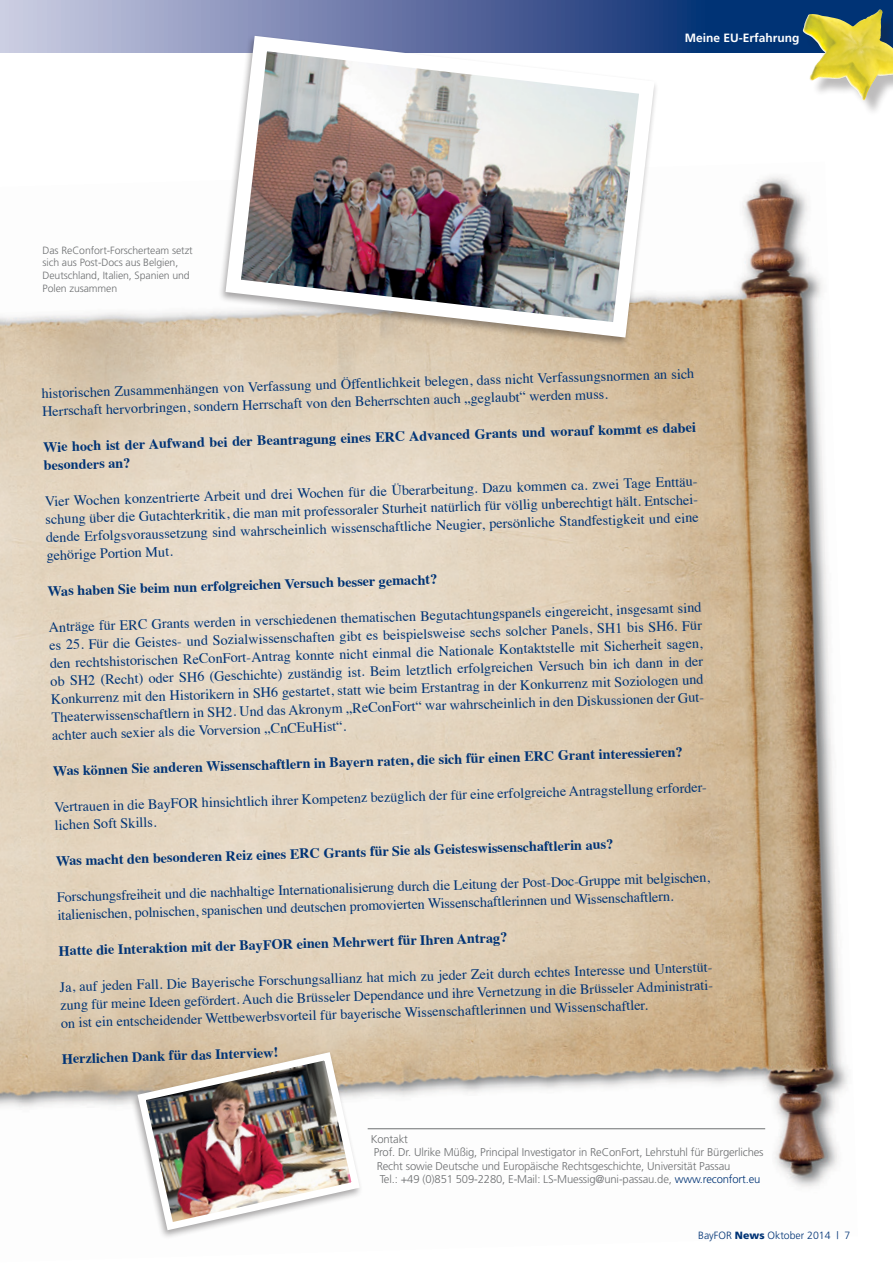
<style>
.page{position:relative;width:893px;height:1263px;background:#fff}
.page>*{position:absolute;margin:0;border:0;box-sizing:border-box;transform-origin:0 0}
.t1{font:14.25px/17.9px "Times";color:#003375}
.t2{font:700 14.25px/16.8px "Times";color:#003375}
.t3{font:700 12px "Frutiger";color:#fff}
.t4{font:300 11.25px "Frutiger";letter-spacing:-.015em;color:#6d6f71}
.t5{font:300 10.5px/12.6px "Frutiger";letter-spacing:-.01em;color:#6d6f71}
.t6{font:300 10.5px "Frutiger";color:#003375}
.s1{color:#003375}
.s2{font-weight:900}
</style>
<div class="page">
<img style="left:0;top:176px;width:848px;height:1011px">
<svg style="left:0;top:0;width:893px;height:53px"></svg>
<div style="left:805px;top:12px;width:88px;height:105px;background:#231f20;opacity:.3"></div>
<img style="left:803px;top:10px;width:76px;height:72px">
<img style="left:218px;top:28px;width:444px;height:317px">
<hr style="left:368px;top:1128px;width:397px;height:1px;background:#6d6f71">
<div style="left:129px;top:1050px;width:234px;height:190px;background:#231f20;opacity:.4"></div>
<img style="left:133px;top:1048px;width:231px;height:186px">
<p class="t5" style="left:43px;top:244px;width:152px">Das ReConfort-Forscherteam setzt sich aus Post-Docs aus Belgien,<br>Deutschland, Italien, Spanien und<br>Polen zusammen</p>
<p class="t3" style="left:685px;top:31px;width:116px">Meine EU-Erfahrung</p>
<p class="t1" style="left:41px;top:385px;width:654px;rotate:-2deg">historischen Zusammenhängen von Verfassung und Öffentlichkeit belegen, dass nicht Verfassungsnormen an sich<br>Herrschaft hervorbringen, sondern Herrschaft von den Beherrschten auch „geglaubt“ werden muss.</p>
<p class="t2" style="left:43px;top:439px;width:654px;rotate:-2deg">Wie hoch ist der Aufwand bei der Beantragung eines ERC Advanced Grants und worauf kommt es dabei besonders an?</p>
<p class="t1" style="left:44px;top:493px;width:657px;rotate:-2deg">Vier Wochen konzentrierte Arbeit und drei Wochen für die Überarbeitung. Dazu kommen ca. zwei Tage Enttäu&shy;schung über die Gutachterkritik, die man mit professoraler Sturheit natürlich für völlig unberechtigt hält. Entschei&shy;dende Erfolgsvoraussetzung sind wahrscheinlich wissenschaftliche Neugier, persönliche Standfestigkeit und eine gehörige Portion Mut.</p>
<p class="t2" style="left:47px;top:582px;width:391px;rotate:-2deg">Was haben Sie beim nun erfolgreichen Versuch besser gemacht?</p>
<p class="t1" style="left:48px;top:618px;width:657px;rotate:-2deg">Anträge für ERC Grants werden in verschiedenen thematischen Begutachtungspanels eingereicht, insgesamt sind es 25. Für die Geistes- und Sozialwissenschaften gibt es beispielsweise sechs solcher Panels, SH1 bis SH6. Für den rechtshistorischen ReConFort-Antrag konnte nicht einmal die Nationale Kontaktstelle mit Sicherheit sagen, ob SH2 (Recht) oder SH6 (Geschichte) zuständig ist. Beim letztlich erfolgreichen Versuch bin ich dann in der Konkurrenz mit den Historikern in SH6 gestartet, statt wie beim Erstantrag in der Konkurrenz mit Soziologen und Theaterwissenschaftlern in SH2. Und das Akronym „ReConFort“ war wahrscheinlich in den Diskussionen der Gut&shy;achter auch sexier als die Vorversion „CnCEuHist“.</p>
<p class="t2" style="left:53px;top:762px;width:631px;rotate:-2deg">Was können Sie anderen Wissenschaftlern in Bayern raten, die sich für einen ERC Grant interessieren?</p>
<p class="t1" style="left:54px;top:799px;width:657px;line-height:16.8px;rotate:-2deg">Vertrauen in die BayFOR hinsichtlich ihrer Kompetenz bezüglich der für eine erfolgreiche Antragstellung erforder&shy;lichen Soft Skills.</p>
<p class="t2" style="left:56px;top:852px;width:559px;rotate:-2deg">Was macht den besonderen Reiz eines ERC Grants für Sie als Geisteswissenschaftlerin aus?</p>
<p class="t1" style="left:57px;top:888px;width:655px;rotate:-2deg">Forschungsfreiheit und die nachhaltige Internationalisierung durch die Leitung der Post-Doc-Gruppe mit belgischen, italienischen, polnischen, spanischen und deutschen promovierten Wissenschaftlerinnen und Wissenschaftlern.</p>
<p class="t2" style="left:58px;top:942px;width:450px;rotate:-2deg">Hatte die Interaktion mit der BayFOR einen Mehrwert für Ihren Antrag?</p>
<p class="t1" style="left:59px;top:978px;width:657px;text-align:justify;rotate:-2deg">Ja, auf jeden Fall. Die Bayerische Forschungsallianz hat mich zu jeder Zeit durch echtes Interesse und Unterstüt&shy;zung für meine Ideen gefördert. Auch die Brüsseler Dependance und ihre Vernetzung in die Brüsseler Administrati&shy;on ist ein entscheidender Wettbewerbsvorteil für bayerische Wissenschaftlerinnen und Wissenschaftler.</p>
<p class="t2" style="left:62px;top:1049px;width:218px;rotate:-2deg">Herzlichen Dank für das Interview!</p>
<p class="t4" style="left:371px;top:1132px;width:39px">Kontakt</p>
<p class="t4" style="left:374px;top:1146px;width:391px">Prof. Dr. Ulrike Müßig, Principal Investigator in ReConFort, Lehrstuhl für Bürgerliches</p>
<p class="t4" style="left:377px;top:1159px;width:355px">Recht sowie Deutsche und Europäische Rechtsgeschichte, Universität Passau</p>
<p class="t4" style="left:380px;top:1173px;width:382px">Tel.: +49 (0)851 509-2280, E-Mail: LS-Muessig@uni-passau.de, <span class="s1">www.reconfort.eu</span></p>
<p class="t6" style="left:698px;top:1229px;width:154px">BayFOR <span class="s2">News</span> Oktober 2014 | 7</p>
</div>
